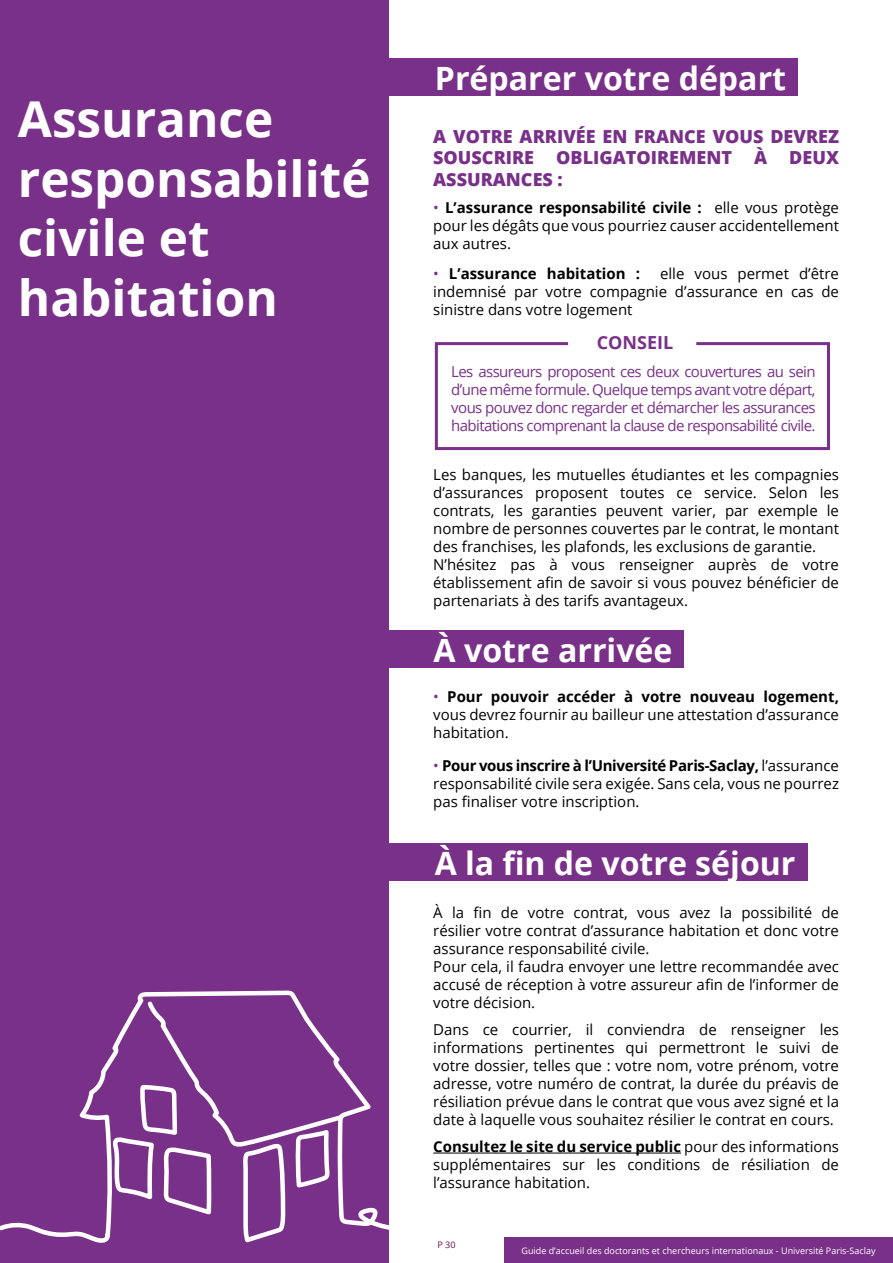
<style>
.page{position:relative;width:893px;height:1263px;background:#fff}
.page>*{position:absolute;margin:0;border:0;box-sizing:border-box;transform-origin:0 0}
.t1{font:700 49.5px/59.4px "Open Sans";color:#fff}
.t2{font:700 32.1px "Open Sans";color:#fff}
.t3{font:800 18px/21.6px "Open Sans";color:#793089;text-align:justify}
.t4{font:700 18px "Open Sans";color:#793089}
.t5{font:15px/18px "Open Sans";color:#020203;text-align:justify}
.t6{font:15px/18px "Open Sans";letter-spacing:-.04em;color:#793089;text-align:justify}
.t7{font:700 15px "Open Sans";color:#020203}
.t8{font:9px "Open Sans";color:#fff}
.t9{font:9px "Open Sans";color:#62123f}
.s1{color:#793089}
.s2{font-weight:700}
.s3{font-weight:400;color:#793089}
</style>
<div class="page">
<div style="left:0;top:0;width:389px;height:1263px;background:#793089"></div>
<div style="left:362px;top:630px;width:322px;height:38px;background:#793089"></div>
<div style="left:363px;top:844px;width:444px;height:37px;background:#793089"></div>
<div style="left:364px;top:59px;width:433px;height:37px;background:#793089"></div>
<hr style="left:433px;top:1153px;width:248px;height:1px;background:#020203">
<svg style="left:0;top:843px;width:426px;height:400px"></svg>
<div style="left:504px;top:1237px;width:389px;height:26px;background:#793089"></div>
<svg style="left:434px;top:342px;width:396px;height:109px"></svg>
<h1 class="t1" style="left:18px;top:89px;width:354px">Assurance responsabilité civile et habitation</h1>
<h2 class="t2" style="left:435px;top:55px;width:353px">Préparer votre départ</h2>
<p class="t3" style="left:433px;top:124px;width:407px">A VOTRE ARRIVÉE EN FRANCE VOUS DEVREZ SOUSCRIRE OBLIGATOIREMENT À DEUX ASSURANCES :</p>
<p class="t5" style="left:433px;top:198px;width:407px"><span class="s1">•</span> <span class="s2">L’assurance responsabilité civile :</span> elle vous protège pour les dégâts que vous pourriez causer accidentellement aux autres.</p>
<p class="t7" style="left:433px;top:263px;width:208px"><span class="s3">•</span> L’assurance habitation :</p>
<p class="t5" style="left:433px;top:264px;width:407px;text-indent:227px">elle vous permet d’être indemnisé par votre compagnie d’assurance en cas de sinistre dans votre logement</p>
<p class="t4" style="left:597px;top:330px;width:78px">CONSEIL</p>
<p class="t6" style="left:451px;top:362px;width:366px">Les assureurs proposent ces deux couvertures au sein d’une même formule. Quelque temps avant votre départ, vous pouvez donc regarder et démarcher les assurances habitations comprenant la clause de responsabilité civile.</p>
<p class="t5" style="left:433px;top:465px;width:407px;text-align:left">Les banques, les mutuelles étudiantes et les compagnies d’assurances proposent toutes ce service. Selon les contrats, les garanties peuvent varier, par exemple le nombre de personnes couvertes par le contrat, le montant des franchises, les plafonds, les exclusions de garantie.<br>N’hésitez pas à vous renseigner auprès de votre établissement afin de savoir si vous pouvez bénéficier de partenariats à des tarifs avantageux.</p>
<h2 class="t2" style="left:434px;top:628px;width:240px">À votre arrivée</h2>
<p class="t5" style="left:433px;top:688px;width:407px"><span class="s1">•</span> <span class="s2">Pour pouvoir accéder à votre nouveau logement, </span>vous devrez fournir au bailleur une attestation d’assurance habitation.</p>
<p class="t5" style="left:433px;top:757px;width:407px"><span class="s1">•</span> <span class="s2">Pour vous inscrire à l’Université Paris-Saclay,</span> l’assurance responsabilité civile sera exigée. Sans cela, vous ne pourrez pas finaliser votre inscription.</p>
<h2 class="t2" style="left:435px;top:841px;width:362px">À la fin de votre séjour</h2>
<p class="t5" style="left:433px;top:903px;width:407px;text-align:left">À la fin de votre contrat, vous avez la possibilité de résilier votre contrat d’assurance habitation et donc votre assurance responsabilité civile.<br>Pour cela, il faudra envoyer une lettre recommandée avec accusé de réception à votre assureur afin de l’informer de votre décision.</p>
<p class="t5" style="left:433px;top:1020px;width:407px">Dans ce courrier, il conviendra de renseigner les informations pertinentes qui permettront le suivi de votre dossier, telles que : votre nom, votre prénom, votre adresse, votre numéro de contrat, la durée du préavis de résiliation prévue dans le contrat que vous avez signé et la date à laquelle vous souhaitez résilier le contrat en cours.</p>
<p class="t5" style="left:433px;top:1137px;width:407px"><span class="s2">Consultez le site du service public</span> pour des informations supplémentaires sur les conditions de résiliation de l’assurance habitation.</p>
<p class="t9" style="left:437px;top:1238px;width:20px">P 30</p>
<p class="t8" style="left:521px;top:1244px;width:355px">Guide d’accueil des doctorants et chercheurs internationaux - Université Paris-Saclay</p>
</div>
